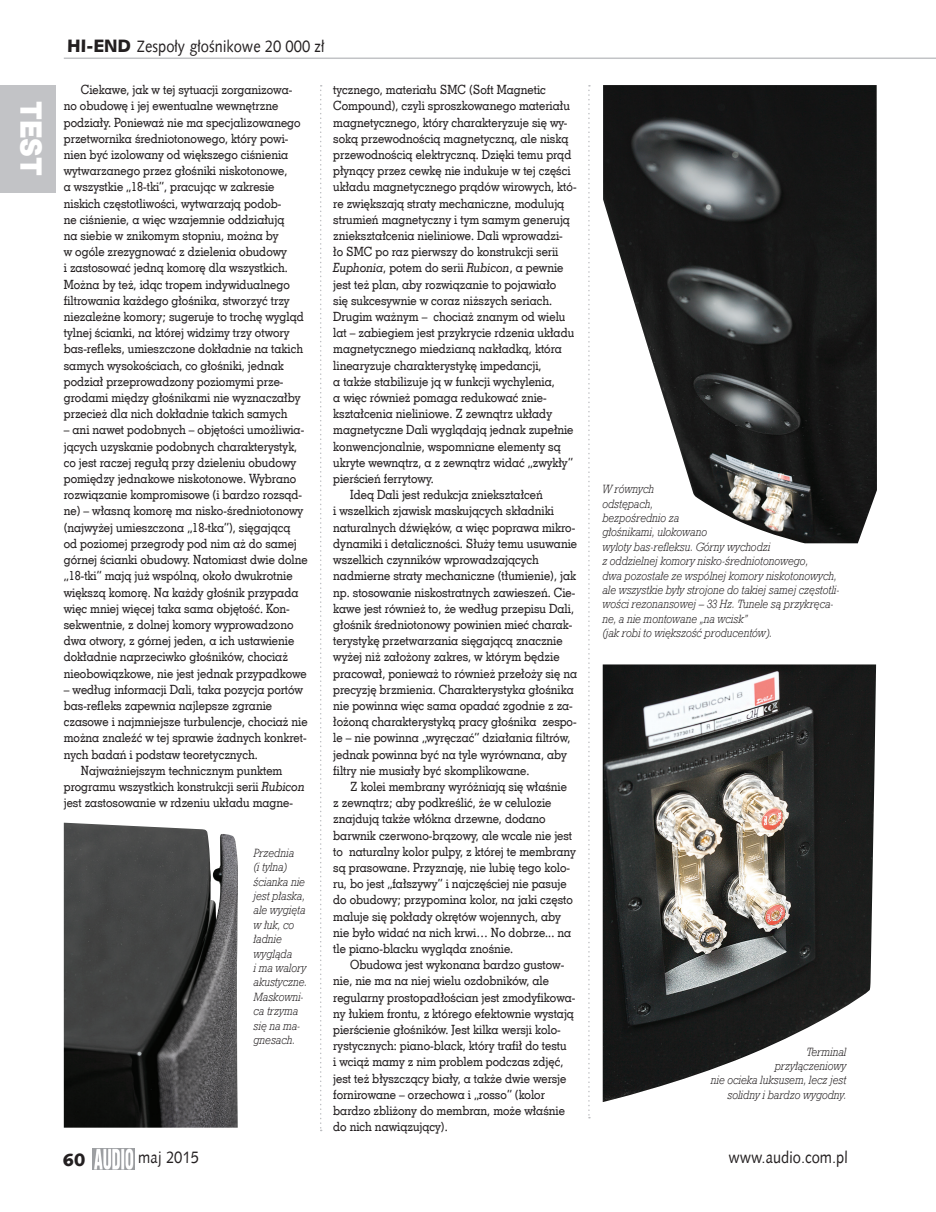
<style>
.page{position:relative;width:936px;height:1212px;background:#fff}
.page>*{position:absolute;margin:0;border:0;box-sizing:border-box;transform-origin:0 0}
.t1{font:27.15px "Swis 721 Blk 2 EU";color:#fff;scale:.9 1}
.t2{font:18px "Humanst 531 Blk EU";color:#231f20}
.t3{font:16.5px "Humanst 531 EU";color:#231f20;scale:.9 1}
.body{font:12.75px/16.2px "Geo Slab 703 Md EU";color:#231f20;scale:.9 1}
.podpis{font:italic 12px/14.4px "Geo Slab 712 Lt EU";color:#231f20;scale:.9 1}
.s1{font-family:"Humanst 531 Blk EU";font-size:18px}
.s2{font-style:italic}
</style>
<div class="page">
<div style="left:0;top:85px;width:55px;height:107px;background:#c2c3c6"></div>
<img style="left:93px;top:1148px;width:41px;height:21px">
<hr style="left:64px;top:58px;width:871px;height:1px;background:#c2c3c6">
<svg style="left:320px;top:85px;width:1px;height:1046px"></svg>
<svg style="left:588px;top:85px;width:2px;height:1033px"></svg>
<img style="left:64px;top:823px;width:174px;height:304px">
<img style="left:603px;top:85px;width:273px;height:458px">
<img style="left:602px;top:664px;width:274px;height:438px">
<h1 class="t1" style="left:50px;top:101px;width:85px;rotate:90deg">TEST</h1>
<p class="t3" style="left:67px;top:35px;width:287px"><span class="s1">HI-END</span> Zespoły głośnikowe 20 000 zł</p>
<p class="body" style="left:64px;top:82px;width:268px;text-indent:17px">Ciekawe, jak w tej sytuacji zorganizowa&shy;no obudowę i jej ewentualne wewnętrzne podziały. Ponieważ nie ma specjalizowanego przetwornika średniotonowego, który powi&shy;nien być izolowany od większego ciśnienia wytwarzanego przez głośniki niskotonowe,<br>a wszystkie „18-tki”, pracując w zakresie niskich częstotliwości, wytwarzają podob-<br>ne ciśnienie, a więc wzajemnie oddziałują<br>na siebie w znikomym stopniu, można by<br>w ogóle zrezygnować z dzielenia obudowy<br>i zastosować jedną komorę dla wszystkich.<br>Można by też, idąc tropem indywidualnego filtrowania każdego głośnika, stworzyć trzy niezależne komory; sugeruje to trochę wygląd tylnej ścianki, na której widzimy trzy otwory bas-refleks, umieszczone dokładnie na takich samych wysokościach, co głośniki, jednak podział przeprowadzony poziomymi prze&shy;grodami między głośnikami nie wyznaczałby przecież dla nich dokładnie takich samych</p>
<p class="body" style="left:64px;top:422px;width:272px">– ani nawet podobnych – objętości umożliwia&shy;jących uzyskanie podobnych charakterystyk, co jest raczej regułą przy dzieleniu obudowy pomiędzy jednakowe niskotonowe. Wybrano rozwiązanie kompromisowe (i bardzo rozsąd&shy;ne) – własną komorę ma nisko-średniotonowy (najwyżej umieszczona „18-tka”), sięgającą<br>od poziomej przegrody pod nim aż do samej górnej ścianki obudowy. Natomiast dwie dolne „18-tki” mają już wspólną, około dwukrotnie większą komorę. Na każdy głośnik przypada więc mniej więcej taka sama objętość. Kon&shy;sekwentnie, z dolnej komory wyprowadzono dwa otwory, z górnej jeden, a ich ustawienie dokładnie naprzeciwko głośników, chociaż nieobowiązkowe, nie jest jednak przypadkowe</p>
<p class="body" style="left:64px;top:681px;width:272px">– według informacji Dali, taka pozycja portów bas-refleks zapewnia najlepsze zgranie czasowe i najmniejsze turbulencje, chociaż nie można znaleźć w tej sprawie żadnych konkret&shy;nych badań i podstaw teoretycznych.</p>
<p class="body" style="left:64px;top:762px;width:269px;text-indent:17px">Najważniejszym technicznym punktem programu wszystkich konstrukcji serii <span class="s2">Rubicon </span>jest zastosowanie w rdzeniu układu magne-</p>
<p class="podpis" style="left:254px;top:845px;width:61px">Przednia<br>(i tylna) ścianka nie jest płaska, ale wygięta w łuk, co ładnie wygląda<br>i ma walory akustyczne.<br>Maskowni&shy;ca trzyma się na ma&shy;gnesach.</p>
<p class="body" style="left:333px;top:82px;width:272px">tycznego, materiału SMC (Soft Magnetic Compound), czyli sproszkowanego materiału magnetycznego, który charakteryzuje się wy&shy;soką przewodnością magnetyczną, ale niską przewodnością elektryczną. Dzięki temu prąd płynący przez cewkę nie indukuje w tej części układu magnetycznego prądów wirowych, któ&shy;re zwiększają straty mechaniczne, modulują strumień magnetyczny i tym samym generują zniekształcenia nieliniowe. Dali wprowadzi-<br>ło SMC po raz pierwszy do konstrukcji serii <span class="s2">Euphonia</span>, potem do serii <span class="s2">Rubicon</span>, a pewnie jest też plan, aby rozwiązanie to pojawiało<br>się sukcesywnie w coraz niższych seriach.<br>Drugim ważnym – chociaż znanym od wielu lat – zabiegiem jest przykrycie rdzenia układu magnetycznego miedzianą nakładką, która linearyzuje charakterystykę impedancji,<br>a także stabilizuje ją w funkcji wychylenia,<br>a więc również pomaga redukować znie&shy;kształcenia nieliniowe. Z zewnątrz układy magnetyczne Dali wyglądają jednak zupełnie konwencjonalnie, wspomniane elementy są ukryte wewnątrz, a z zewnątrz widać „zwykły” pierścień ferrytowy.</p>
<p class="body" style="left:333px;top:487px;width:272px;text-indent:17px">Ideą Dali jest redukcja zniekształceń<br>i wszelkich zjawisk maskujących składniki naturalnych dźwięków, a więc poprawa mikro&shy;dynamiki i detaliczności. Służy temu usuwanie wszelkich czynników wprowadzających nadmierne straty mechaniczne (tłumienie), jak np. stosowanie niskostratnych zawieszeń. Cie&shy;kawe jest również to, że według przepisu Dali, głośnik średniotonowy powinien mieć charak&shy;terystykę przetwarzania sięgającą znacznie wyżej niż założony zakres, w którym będzie pracował, ponieważ to również przełoży się na precyzję brzmienia. Charakterystyka głośnika nie powinna więc sama opadać zgodnie z za&shy;łożoną charakterystyką pracy głośnika zespo&shy;le – nie powinna „wyręczać” działania filtrów, jednak powinna być na tyle wyrównana, aby filtry nie musiały być skomplikowane.</p>
<p class="body" style="left:333px;top:778px;width:271px;text-indent:17px">Z kolei membrany wyróżniają się właśnie<br>z zewnątrz; aby podkreślić, że w celulozie znajdują także włókna drzewne, dodano barwnik czerwono-brązowy, ale wcale nie jest to naturalny kolor pulpy, z której te membrany są prasowane. Przyznaję, nie lubię tego kolo&shy;ru, bo jest „fałszywy” i najczęściej nie pasuje do obudowy; przypomina kolor, na jaki często maluje się pokłady okrętów wojennych, aby nie było widać na nich krwi… No dobrze... na tle piano-blacku wygląda znośnie.</p>
<p class="body" style="left:333px;top:956px;width:270px;text-indent:17px">Obudowa jest wykonana bardzo gustow&shy;nie, nie ma na niej wielu ozdobników, ale regularny prostopadłościan jest zmodyfikowa&shy;ny łukiem frontu, z którego efektownie wystają pierścienie głośników. Jest kilka wersji kolo&shy;rystycznych: piano-black, który trafił do testu<br>i wciąż mamy z nim problem podczas zdjęć, jest też błyszczący biały, a także dwie wersje fornirowane – orzechowa i „rosso” (kolor bardzo zbliżony do membran, może właśnie do nich nawiązujący).</p>
<p class="podpis" style="left:602px;top:482px;width:59px">W równych</p>
<p class="podpis" style="left:602px;top:496px;width:58px">odstępach,</p>
<p class="podpis" style="left:602px;top:510px;width:87px">bezpośrednio za</p>
<p class="podpis" style="left:602px;top:525px;width:118px">głośnikami, ulokowano</p>
<p class="podpis" style="left:602px;top:539px;width:188px">wyloty bas-refleksu. Górny wychodzi</p>
<p class="podpis" style="left:602px;top:554px;width:230px">z oddzielnej komory nisko-średniotonowego,</p>
<p class="podpis" style="left:602px;top:568px;width:265px">dwa pozostałe ze wspólnej komory niskotonowych, ale wszystkie były strojone do takiej samej częstotli&shy;wości rezonansowej – 33 Hz. Tunele są przykręca&shy;ne, a nie montowane „na wcisk”</p>
<p class="podpis" style="left:602px;top:626px;width:190px">(jak robi to większość producentów).</p>
<p class="podpis" style="left:806px;top:1044px;width:46px">Terminal</p>
<p class="podpis" style="left:775px;top:1058px;width:81px">przyłączeniowy</p>
<p class="podpis" style="left:711px;top:1073px;width:152px;text-align:right">nie ocieka luksusem, lecz jest solidny i bardzo wygodny.</p>
<h2 class="t2" style="left:63px;top:1148px;width:24px">60</h2>
<p class="t3" style="left:138px;top:1147px;width:69px">maj 2015</p>
<p class="t3" style="left:728px;top:1146px;width:134px">www.audio.com.pl</p>
</div>
